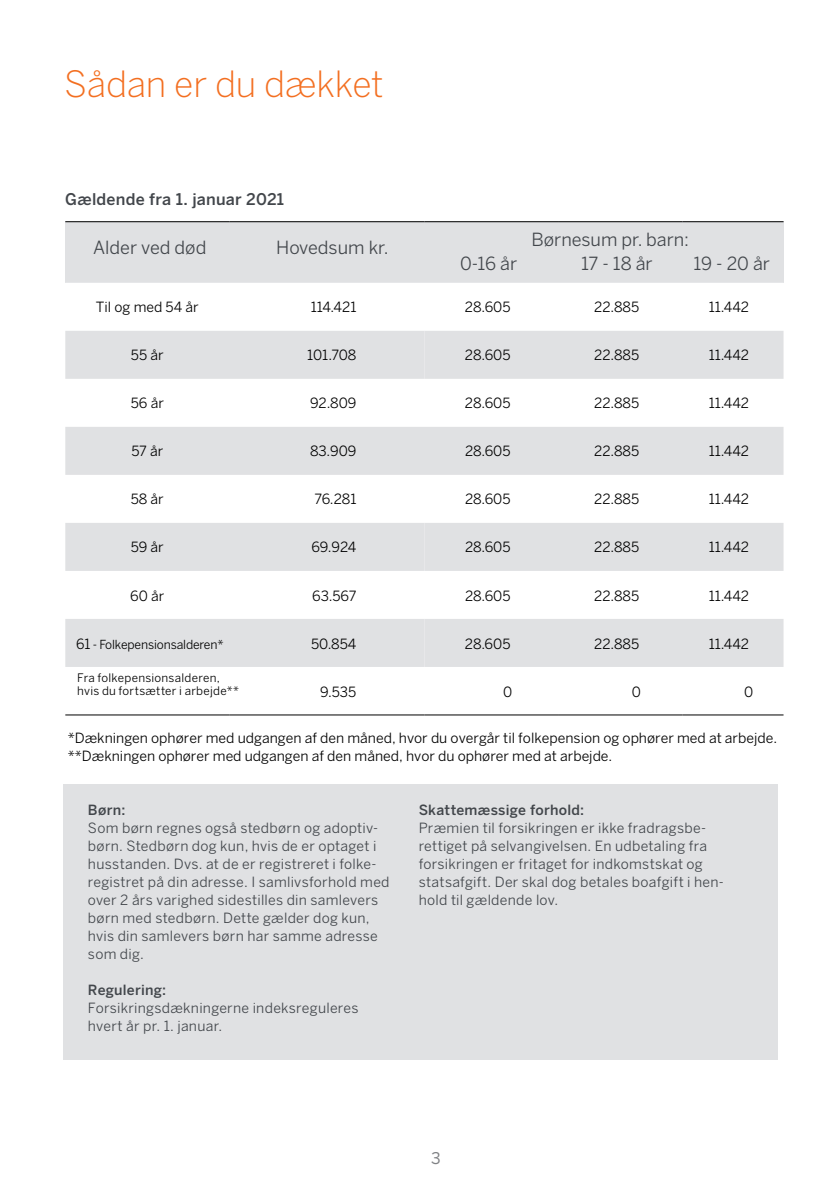
<style>
.page{position:relative;width:840px;height:1191px;background:#fff}
.page>*{position:absolute;margin:0;border:0;box-sizing:border-box;transform-origin:0 0}
.t1{font:300 35.8px "Benton Sans";letter-spacing:-.005em;color:#f36f21}
.t2{font:18px "Benton Sans";color:#42464b}
.t3{font:500 16px "Benton Sans";letter-spacing:.015em;color:#42464b}
.t4{font:16px "Benton Sans";color:#808285}
.t5{font:14px/18px "Benton Sans";letter-spacing:.02em;color:#42464b}
.t6{font:14px/18px "Benton Sans";color:#000}
.t7{font:500 14px "Benton Sans";letter-spacing:.015em;color:#42464b}
.t8{font:12.4px "Benton Sans";letter-spacing:-.01em;color:#000}
.t9{font:11.6px/13.4px "Benton Sans";letter-spacing:.025em;color:#000}
.s1{font-size:14px}
</style>
<div class="page">
<div style="left:63px;top:784px;width:714px;height:275px;background:#e0e1e3"></div>
<div style="left:65px;top:222px;width:718px;height:61px;background:#e0e1e3"></div>
<svg style="left:65px;top:331px;width:718px;height:336px;fill:#e0e1e3"></svg>
<hr style="left:65px;top:714px;width:164px;height:1px;background:#000">
<hr style="left:229px;top:714px;width:195px;height:1px;background:#000">
<hr style="left:424px;top:714px;width:134px;height:1px;background:#000">
<hr style="left:558px;top:714px;width:124px;height:1px;background:#000">
<hr style="left:682px;top:714px;width:101px;height:1px;background:#000">
<hr style="left:65px;top:221px;width:164px;height:1px;background:#000">
<hr style="left:229px;top:221px;width:195px;height:1px;background:#000">
<hr style="left:424px;top:221px;width:134px;height:1px;background:#000">
<hr style="left:558px;top:221px;width:124px;height:1px;background:#000">
<hr style="left:682px;top:221px;width:101px;height:1px;background:#000">
<h1 class="t1" style="left:64px;top:62px;width:321px">Sådan er du dækket</h1>
<p class="t3" style="left:65px;top:189px;width:220px">Gældende fra 1. januar 2021</p>
<p class="t2" style="left:93px;top:237px;width:115px">Alder ved død</p>
<p class="t2" style="left:276px;top:237px;width:114px">Hovedsum kr.</p>
<p class="t2" style="left:531px;top:229px;width:159px">Børnesum pr. barn:</p>
<p class="t2" style="left:460px;top:253px;width:58px">0-16 år</p>
<p class="t2" style="left:580px;top:253px;width:73px">17 - 18 år</p>
<p class="t2" style="left:693px;top:253px;width:78px">19 - 20 år</p>
<p class="t6" style="left:96px;top:298px;width:104px">Til og med 54 år</p>
<p class="t6" style="left:311px;top:298px;width:47px">114.421</p>
<p class="t6" style="left:464px;top:298px;width:47px">28.605</p>
<p class="t6" style="left:593px;top:298px;width:47px">22.885</p>
<p class="t6" style="left:708px;top:298px;width:42px">11.442</p>
<p class="t6" style="left:131px;top:346px;width:34px">55 år</p>
<p class="t6" style="left:307px;top:346px;width:51px">101.708</p>
<p class="t6" style="left:464px;top:346px;width:47px">28.605</p>
<p class="t6" style="left:593px;top:346px;width:47px">22.885</p>
<p class="t6" style="left:708px;top:346px;width:42px">11.442</p>
<p class="t6" style="left:131px;top:394px;width:35px">56 år</p>
<p class="t6" style="left:310px;top:394px;width:48px">92.809</p>
<p class="t6" style="left:464px;top:394px;width:47px">28.605</p>
<p class="t6" style="left:593px;top:394px;width:47px">22.885</p>
<p class="t6" style="left:708px;top:394px;width:42px">11.442</p>
<p class="t6" style="left:131px;top:442px;width:33px">57 år</p>
<p class="t6" style="left:310px;top:442px;width:48px">83.909</p>
<p class="t6" style="left:464px;top:442px;width:47px">28.605</p>
<p class="t6" style="left:593px;top:442px;width:47px">22.885</p>
<p class="t6" style="left:708px;top:442px;width:42px">11.442</p>
<p class="t6" style="left:131px;top:490px;width:34px">58 år</p>
<p class="t6" style="left:314px;top:490px;width:43px">76.281</p>
<p class="t6" style="left:464px;top:490px;width:47px">28.605</p>
<p class="t6" style="left:593px;top:490px;width:47px">22.885</p>
<p class="t6" style="left:708px;top:490px;width:42px">11.442</p>
<p class="t6" style="left:131px;top:538px;width:34px">59 år</p>
<p class="t6" style="left:311px;top:538px;width:46px">69.924</p>
<p class="t6" style="left:464px;top:538px;width:47px">28.605</p>
<p class="t6" style="left:593px;top:538px;width:47px">22.885</p>
<p class="t6" style="left:708px;top:538px;width:42px">11.442</p>
<p class="t6" style="left:130px;top:586px;width:36px">60 år</p>
<p class="t6" style="left:312px;top:586px;width:46px">63.567</p>
<p class="t6" style="left:464px;top:586px;width:47px">28.605</p>
<p class="t6" style="left:593px;top:586px;width:47px">22.885</p>
<p class="t6" style="left:708px;top:586px;width:42px">11.442</p>
<p class="t8" style="left:76px;top:636px;width:149px"><span class="s1">61</span> - Folkepensionsalderen*</p>
<p class="t6" style="left:311px;top:634px;width:47px">50.854</p>
<p class="t6" style="left:464px;top:634px;width:47px">28.605</p>
<p class="t6" style="left:593px;top:634px;width:47px">22.885</p>
<p class="t6" style="left:708px;top:634px;width:42px">11.442</p>
<p class="t6" style="left:320px;top:682px;width:38px">9.535</p>
<p class="t6" style="left:502px;top:682px;width:11px">0</p>
<p class="t6" style="left:631px;top:682px;width:11px">0</p>
<p class="t6" style="left:743px;top:682px;width:11px">0</p>
<p class="t6" style="left:68px;top:729px;width:710px">*Dækningen ophører med udgangen af den måned, hvor du overgår til folkepension og ophører med at arbejde. **Dækningen ophører med udgangen af den måned, hvor du ophører med at arbejde.</p>
<p class="t9" style="left:77px;top:670px;width:163px">Fra folkepensionsalderen, hvis du fortsætter i arbejde**</p>
<p class="t7" style="left:88px;top:801px;width:39px">Børn:</p>
<p class="t5" style="left:88px;top:819px;width:303px">Som børn regnes også stedbørn og adoptiv&shy;børn. Stedbørn dog kun, hvis de er optaget i husstanden. Dvs. at de er registreret i folke&shy;registret på din adresse. I samlivsforhold med over 2 års varighed sidestilles din samlevers børn med stedbørn. Dette gælder dog kun, hvis din samlevers børn har samme adresse som dig.</p>
<p class="t7" style="left:88px;top:981px;width:80px">Regulering:</p>
<p class="t5" style="left:88px;top:999px;width:272px">Forsikringsdækningerne indeksreguleres hvert år pr. 1. januar.</p>
<p class="t7" style="left:418px;top:801px;width:167px">Skattemæssige forhold:</p>
<p class="t5" style="left:418px;top:819px;width:306px">Præmien til forsikringen er ikke fradragsbe&shy;rettiget på selvangivelsen. En udbetaling fra forsikringen er fritaget for indkomstskat og statsafgift. Der skal dog betales boafgift i hen&shy;hold til gældende lov.</p>
<p class="t4" style="left:431px;top:1148px;width:11px">3</p>
</div>
